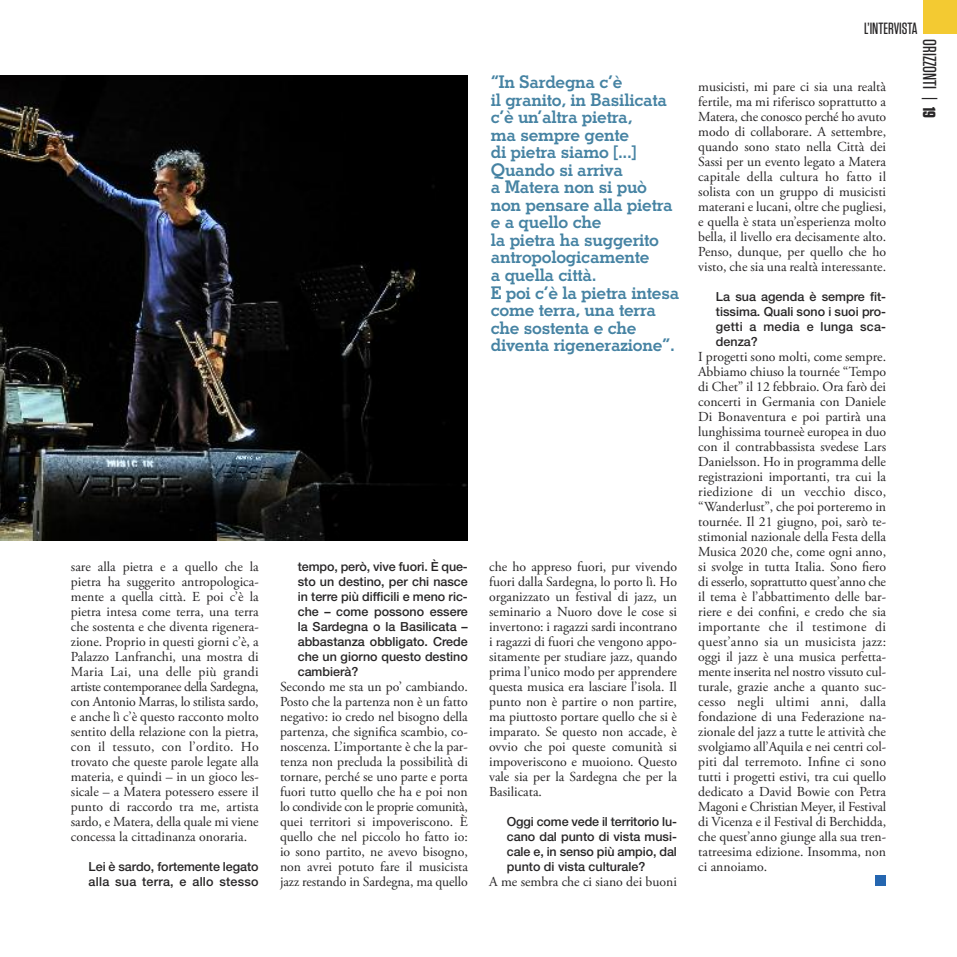
<style>
.page{position:relative;width:957px;height:957px;background:#fff}
.page>*{position:absolute;margin:0;border:0;box-sizing:border-box;transform-origin:0 0}
.t1{font:500 18.75px "Tungsten";color:#272526}
.t2{font:700 17.5px/17.5px "Stymie BT";letter-spacing:-.015em;color:#4683a3}
.t3{font:500 16.25px "Tungsten";color:#272526}
.t4{font:13.75px/15px "Adobe Garamond Pro";color:#272526;text-align:justify}
.t5{font:500 12.5px/15px "Helvetica Neue";color:#272526;text-align:justify}
.s1{font-weight:700;font-size:17.5px}
</style>
<div class="page">
<div style="left:923px;top:0;width:34px;height:34px;background:#f3ca32"></div>
<div style="left:875px;top:875px;width:11px;height:11px;background:#2566b0"></div>
<img style="left:0;top:76px;width:468px;height:465px">
<p class="t4" style="left:71px;top:560px;width:189px">sare alla pietra e a quello che la pietra ha suggerito antropologica&shy;mente a quella città. E poi c’è la pietra intesa come terra, una terra che sostenta e che diventa rigenera&shy;zione. Proprio in questi giorni c’è, a Palazzo Lanfranchi, una mostra di Maria Lai, una delle più grandi artiste contemporanee della Sardegna, con Antonio Marras, lo stilista sardo, e anche lì c’è questo racconto molto sentito della relazione con la pietra, con il tessuto, con l’ordito. Ho trovato che queste parole legate alla materia, e quindi – in un gioco les&shy;sicale – a Matera potessero essere il punto di raccordo tra me, artista sardo, e Matera, della quale mi viene concessa la cittadinanza onoraria.</p>
<p class="t5" style="left:89px;top:860px;width:172px">Lei è sardo, fortemente legato alla sua terra, e allo stesso</p>
<p class="t5" style="left:298px;top:560px;width:172px">tempo, però, vive fuori. È que&shy;sto un destino, per chi nasce in terre più difficili e meno ric&shy;che – come possono essere la Sardegna o la Basilicata – abbastanza obbligato. Crede che un giorno questo destino cambierà?</p>
<p class="t4" style="left:280px;top:680px;width:189px">Secondo me sta un po’ cambiando.<br>Posto che la partenza non è un fatto negativo: io credo nel bisogno della partenza, che significa scambio, co&shy;noscenza. L’importante è che la par&shy;tenza non precluda la possibilità di tornare, perché se uno parte e porta fuori tutto quello che ha e poi non lo condivide con le proprie comunità, quei territori si impoveriscono. È quello che nel piccolo ho fatto io: io sono partito, ne avevo bisogno, non avrei potuto fare il musicista jazz restando in Sardegna, ma quello</p>
<p class="t2" style="left:491px;top:75px;width:190px">“In Sardegna c’è<br>il granito, in Basilicata c’è un’altra pietra,<br>ma sempre gente<br>di pietra siamo [...]<br>Quando si arriva<br>a Matera non si può non pensare alla pietra e a quello che<br>la pietra ha suggerito antropologicamente<br>a quella città.<br>E poi c’è la pietra intesa come terra, una terra che sostenta e che diventa rigenerazione”.</p>
<p class="t4" style="left:489px;top:560px;width:189px">che ho appreso fuori, pur vivendo fuori dalla Sardegna, lo porto lì. Ho organizzato un festival di jazz, un seminario a Nuoro dove le cose si invertono: i ragazzi sardi incontrano i ragazzi di fuori che vengono appo&shy;sitamente per studiare jazz, quando prima l’unico modo per apprendere questa musica era lasciare l’isola. Il punto non è partire o non partire, ma piuttosto portare quello che si è imparato. Se questo non accade, è ovvio che poi queste comunità si impoveriscono e muoiono. Questo vale sia per la Sardegna che per la Basilicata.</p>
<p class="t5" style="left:507px;top:815px;width:172px">Oggi come vede il territorio lu&shy;cano dal punto di vista musi&shy;cale e, in senso più ampio, dal punto di vista culturale?</p>
<p class="t4" style="left:489px;top:875px;width:189px">A me sembra che ci siano dei buoni</p>
<p class="t3" style="left:864px;top:19px;width:55px">L’INTERVISTA</p>
<p class="t4" style="left:698px;top:80px;width:189px">musicisti, mi pare ci sia una realtà fertile, ma mi riferisco soprattutto a Matera, che conosco perché ho avuto modo di collaborare. A settembre, quando sono stato nella Città dei Sassi per un evento legato a Matera capitale della cultura ho fatto il solista con un gruppo di musicisti materani e lucani, oltre che pugliesi, e quella è stata un’esperienza molto bella, il livello era decisamente alto.<br>Penso, dunque, per quello che ho visto, che sia una realtà interessante.</p>
<p class="t5" style="left:716px;top:290px;width:172px">La sua agenda è sempre fit&shy;tissima. Quali sono i suoi pro&shy;getti a media e lunga sca&shy;denza?</p>
<p class="t4" style="left:698px;top:350px;width:189px">I progetti sono molti, come sempre.<br>Abbiamo chiuso la tournée “Tempo di Chet” il 12 febbraio. Ora farò dei concerti in Germania con Daniele Di Bonaventura e poi partirà una lunghissima tourneè europea in duo con il contrabbassista svedese Lars Danielsson. Ho in programma delle registrazioni importanti, tra cui la riedizione di un vecchio disco, “Wanderlust”, che poi porteremo in tournée. Il 21 giugno, poi, sarò te&shy;stimonial nazionale della Festa della Musica 2020 che, come ogni anno, si svolge in tutta Italia. Sono fiero di esserlo, soprattutto quest’anno che il tema è l’abbattimento delle bar&shy;riere e dei confini, e credo che sia importante che il testimone di quest’anno sia un musicista jazz: oggi il jazz è una musica perfetta&shy;mente inserita nel nostro vissuto cul&shy;turale, grazie anche a quanto suc&shy;cesso negli ultimi anni, dalla fondazione di una Federazione na&shy;zionale del jazz a tutte le attività che svolgiamo all’Aquila e nei centri col&shy;piti dal terremoto. Infine ci sono tutti i progetti estivi, tra cui quello dedicato a David Bowie con Petra Magoni e Christian Meyer, il Festival di Vicenza e il Festival di Berchidda, che quest’anno giunge alla sua tren&shy;tatreesima edizione. Insomma, non ci annoiamo.</p>
<h1 class="t1" style="left:940px;top:39px;width:80px;rotate:90deg">ORIZZONTI | <span class="s1">19</span></h1>
</div>
